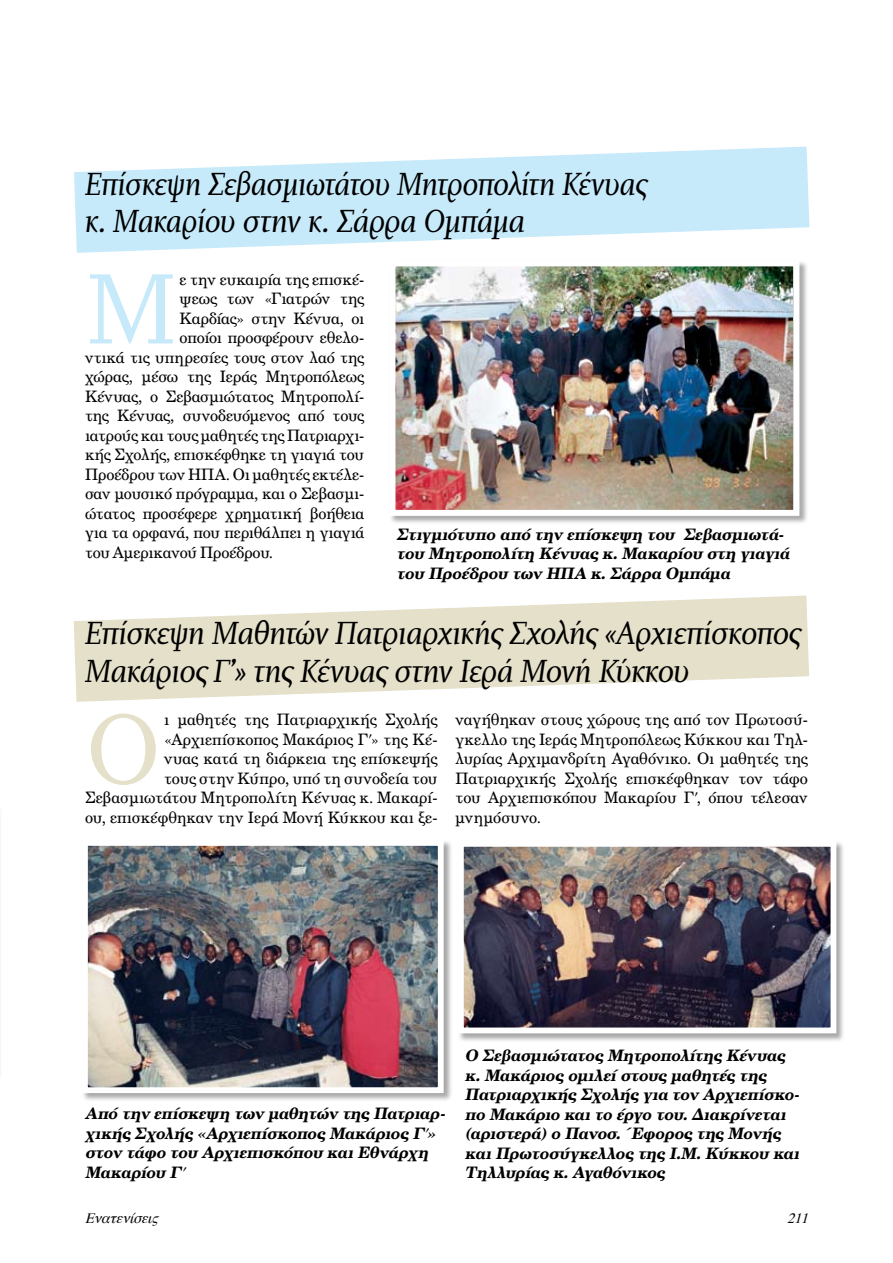
<style>
.page{position:relative;width:893px;height:1263px;background:#fff}
.page>*{position:absolute;margin:0;border:0;box-sizing:border-box;transform-origin:0 0}
.t1{font:102.9px "PF Diplomat";color:#c7eafb}
.t2{font:102.9px "PF Diplomat";color:#e4e0c9}
.t3{font:italic 33px/37.5px "PF Diplomat";letter-spacing:-.025em;color:#000}
.t4{font:15.75px/19.5px "UB Century";letter-spacing:-.01em;color:#000;text-align:right}
.t5{font:italic 15.75px/19.5px "UB Century Bold";letter-spacing:-.01em;color:#000}
.t6{font:italic 15.75px/19.5px "UB Century Bold";letter-spacing:.015em;color:#000}
.t7{font:italic 14.25px "Times";color:#000}
.s1{font-family:"UB Optima"}
</style>
<div class="page">
<svg style="left:74px;top:147px;width:735px;height:106px;fill:#c7eafb"></svg>
<svg style="left:74px;top:595px;width:735px;height:107px;fill:#e4e0c9"></svg>
<div style="left:388px;top:259px;width:421px;height:267px;background:#000;opacity:.35"></div>
<img style="left:396px;top:267px;width:396px;height:242px">
<div style="left:389px;top:260px;width:410px;height:256px;border:6px solid #fff"></div>
<div style="left:81px;top:838px;width:372px;height:265px;background:#000;opacity:.35"></div>
<img style="left:89px;top:847px;width:348px;height:239px">
<div style="left:82px;top:840px;width:362px;height:253px;border:6px solid #fff"></div>
<div style="left:456px;top:839px;width:390px;height:204px;background:#000;opacity:.35"></div>
<img style="left:465px;top:848px;width:364px;height:178px">
<div style="left:458px;top:841px;width:378px;height:192px;border:6px solid #fff"></div>
<h2 class="t3" style="left:85px;top:166px;width:563px">Επίσκεψη Σεβασμιωτάτου Μητροπολίτη Κένυας κ. Μακαρίου στην κ. Σάρρα Ομπάμα</h2>
<h1 class="t1" style="left:85px;top:256px;width:94px">Μ</h1>
<p class="t4" style="left:180px;top:269px;width:186px">ε την ευκαιρία της επισκέ-</p>
<p class="t4" style="left:180px;top:289px;width:186px">ψεως των «Γιατρών της</p>
<p class="t4" style="left:180px;top:308px;width:186px">Καρδίας» στην Κένυα, οι</p>
<p class="t4" style="left:180px;top:328px;width:186px">οποίοι προσφέρουν εθελο-</p>
<p class="t4" style="left:85px;top:347px;width:281px">ντικά τις υπηρεσίες τους στον λαό της</p>
<p class="t4" style="left:85px;top:367px;width:281px">χώρας, μέσω της Ιεράς Μητροπόλεως</p>
<p class="t4" style="left:85px;top:386px;width:281px">Κένυας, ο Σεβασμιώτατος Μητροπολί-</p>
<p class="t4" style="left:85px;top:406px;width:281px">της Κένυας, συνοδευόμενος από τους</p>
<p class="t4" style="left:85px;top:425px;width:281px">ιατρούς και τους μαθητές της Πατριαρχι-</p>
<p class="t4" style="left:85px;top:445px;width:281px">κής Σχολής, επισκέφθηκε τη γιαγιά του</p>
<p class="t4" style="left:85px;top:464px;width:281px">Προέδρου των ΗΠΑ. Οι μαθητές εκτέλε-</p>
<p class="t4" style="left:85px;top:484px;width:281px">σαν μουσικό πρόγραμμα, και ο Σεβασμι-</p>
<p class="t4" style="left:85px;top:503px;width:281px">ώτατος προσέφερε χρηματική βοήθεια</p>
<p class="t4" style="left:85px;top:523px;width:281px">για τα ορφανά, που περιθάλπει η γιαγιά</p>
<p class="t4" style="left:85px;top:542px;width:190px">του Αμερικανού Προέδρου.</p>
<p class="t6" style="left:397px;top:524px;width:398px">Στιγμιότυπο από την επίσκεψη του Σεβασμιωτά&shy;του Μητρ οπολίτη Κένυας κ. Μακαρίου στη γιαγιά του Πρ οέδρ ου των ΗΠΑ κ. Σάρρ α Ομπάμα</p>
<h2 class="t3" style="left:85px;top:615px;width:717px">Επίσκεψη Μαθητών Πατριαρχικής Σχολής «Αρχιεπίσκοπος<br>Μακάριος Γ’» της Κένυας στην Ιερά Μονή Κύκκου</h2>
<p class="t4" style="left:85px;top:710px;width:354px">ι μαθητές της Πατριαρχικής Σχολής «Αρχιεπίσκοπος Μακάριος Γ<span class="s1">’</span>» της Κέ-<br>νυας κατά τη διάρκεια της επίσκεψής<br>τους στην Κύπρο, υπό τη συνοδεία του Σεβασμιωτάτου Μητροπολίτη Κένυας κ. Μακαρί&shy;ου, επισκέφθηκαν την Ιερά Μονή Κύκκου και ξε-</p>
<p class="t4" style="left:455px;top:710px;width:354px;text-align:justify">ναγήθηκαν στους χώρους της από τον Πρωτοσύ&shy;γκελλο της Ιεράς Μητροπόλεως Κύκκου και Τηλ&shy;λυρίας Αρχιμανδρίτη Αγαθόνικο. Οι μαθητές της Πατριαρχικής Σχολής επισκέφθηκαν τον τάφο του Αρχιεπισκόπου Μακαρίου Γ<span class="s1">’</span>, όπου τέλεσαν μνημόσυνο.</p>
<h1 class="t2" style="left:85px;top:696px;width:78px">Ο</h1>
<p class="t5" style="left:85px;top:1104px;width:365px">Από την επίσκεψη των μαθητών της Πατριαρ - χικής Σχολής «Αρχιεπίσκοπος Μακάριος Γ<span class="s1">’</span>» στον τάφο του Αρχιεπισκόπου και Εθνάρχη Μακαρίου Γ<span class="s1">’</span></p>
<p class="t5" style="left:465px;top:1046px;width:339px">Ο Σεβασμιώτατος Μητρ οπολίτης Κένυας κ. Μακάριος ομιλεί στους μαθητές της Πατριαρχικής Σχολής για τον Αρχιεπίσκο&shy;πο Μακάριο και το έργο του. Διακρίνεται (αριστερ ά) ο Πανοσ. Έφορ ος της Μονής και Πρ ωτοσύγκελλος της Ι.Μ. Κύκκου και Τηλλυρ ίας κ. Αγαθόνικος</p>
<p class="t7" style="left:85px;top:1204px;width:81px">Eνατενίσεις</p>
<p class="t7" style="left:787px;top:1204px;width:29px">211</p>
</div>
